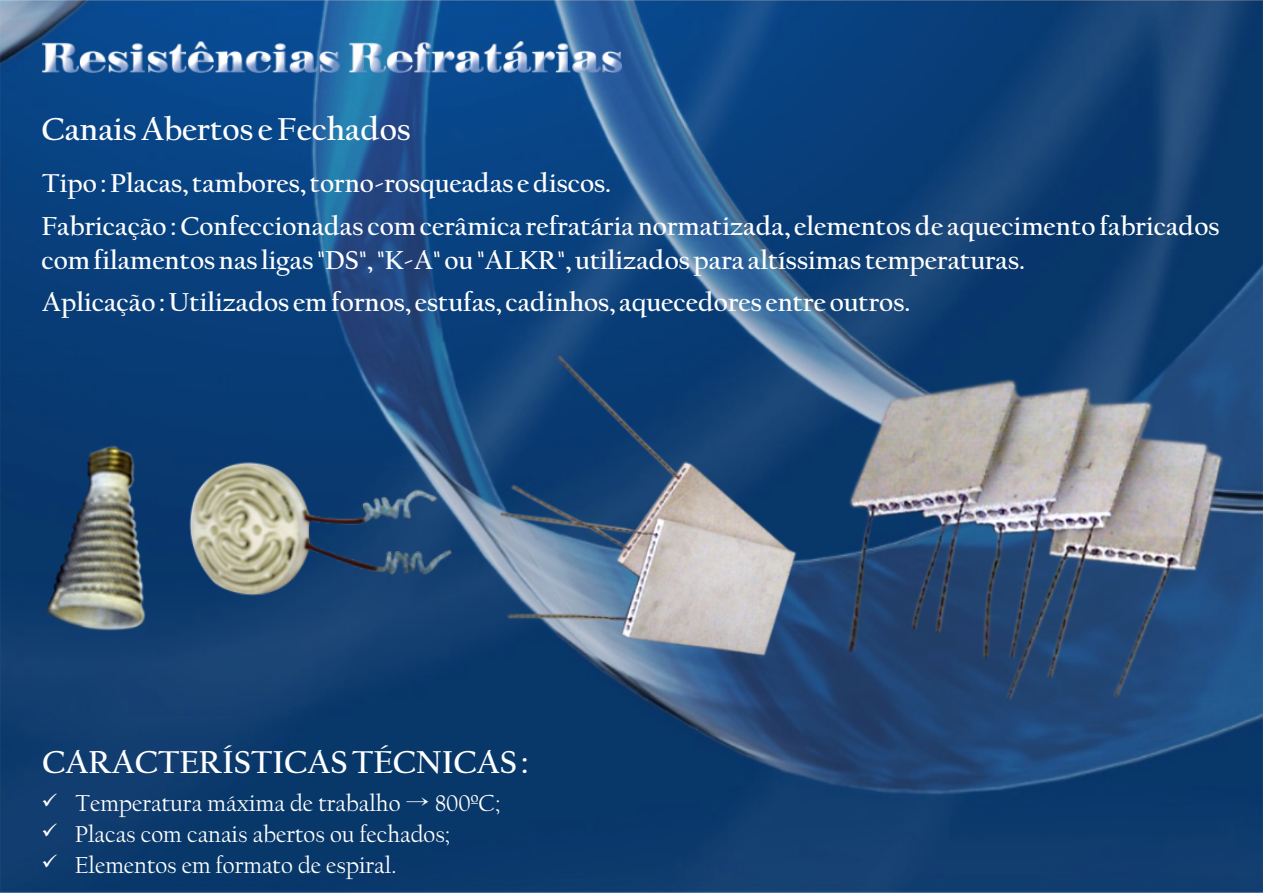
<style>
.page{position:relative;width:1263px;height:893px;background:#fff}
.page>*{position:absolute;margin:0;border:0;box-sizing:border-box;transform-origin:0 0}
.t1{font:700 33px "Californian FB";color:#fff}
.t2{font:700 27px/42.9px "Californian FB";color:#fff}
.t3{font:24px "Californian FB";color:#fff}
.s1{font-family:"Adobe Myungjo Std";font-weight:500}
</style>
<div class="page">
<img style="left:0;top:0;width:1263px;height:893px">
<img style="left:42px;top:343px;width:1192px;height:380px">
<img style="left:42px;top:41px;width:579px;height:31px">
<p class="t1" style="left:41px;top:116px;width:371px">Canais Abertos e Fechados</p>
<p class="t2" style="left:41px;top:164px;width:1180px">Tipo : Placas, tambores, torno-rosqueadas e discos.<br>Fabricação : Confeccionadas com cerâmica refratária normatizada, elementos de aquecimento fabricados</p>
<p class="t2" style="left:41px;top:241px;width:985px;line-height:42.5px">com filamentos nas ligas "DS", "K-A" ou "ALKR", utilizados para altíssimas temperaturas.<br>Aplicação : Utilizados em fornos, estufas, cadinhos, aquecedores entre outros.</p>
<p class="t1" style="left:42px;top:748px;width:488px">CARACTERÍSTICAS TÉCNICAS :</p>
<p class="t3" style="left:41px;top:794px;width:460px">✓ Temperatura máxima de trabalho <span class="s1">→</span> 800ºC;</p>
<p class="t3" style="left:41px;top:824px;width:410px">✓ Placas com canais abertos ou fechados;</p>
<p class="t3" style="left:41px;top:855px;width:357px">✓ Elementos em formato de espiral.</p>
</div>
